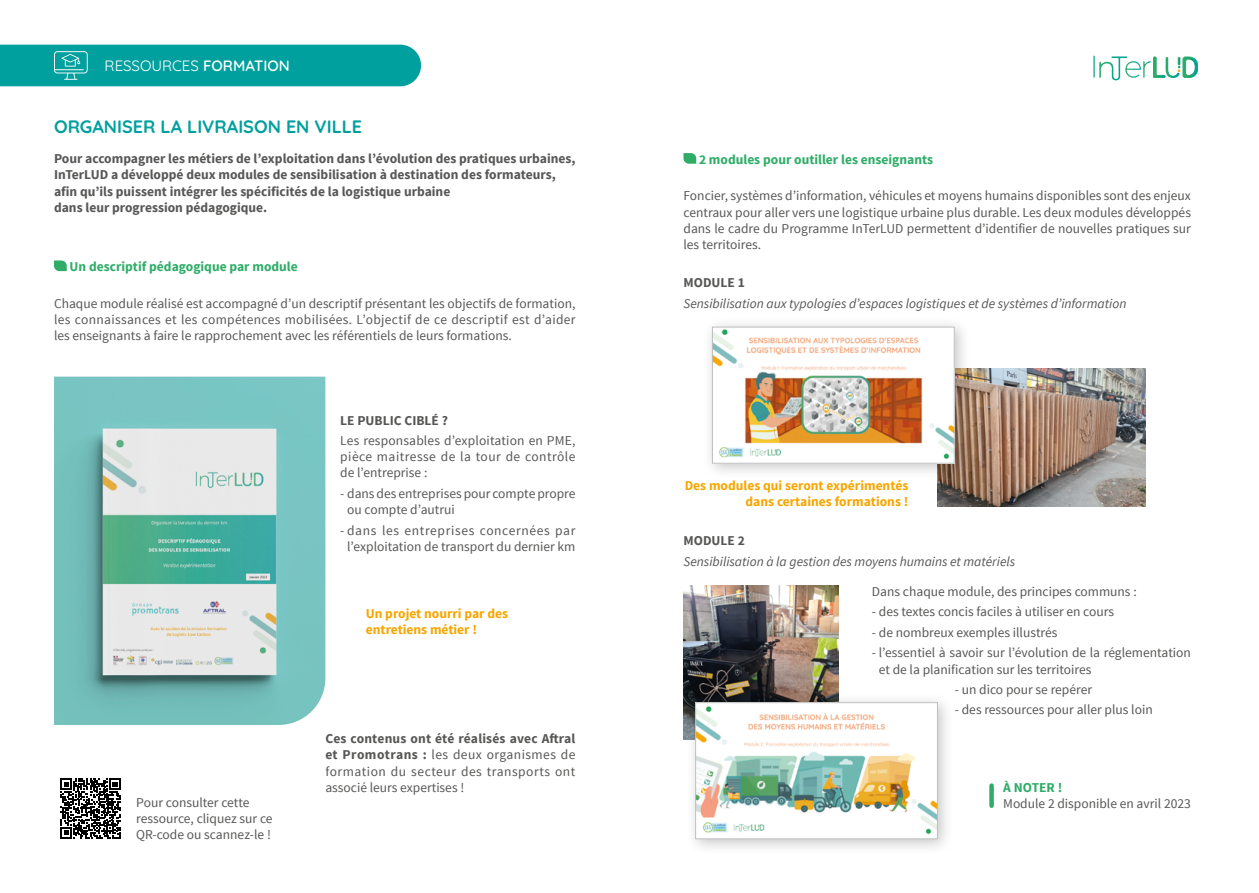
<style>
.page{position:relative;width:1259px;height:893px;background:#fff}
.page>*{position:absolute;margin:0;border:0;box-sizing:border-box;transform-origin:0 0}
.t1{font:300 18px "Quicksand";color:#00a09e}
.t2{font:300 15px "Quicksand";color:#fff}
.t3{font:13.5px/16.2px "Source Sans Pro";color:#575756;text-align:justify}
.t4{font:700 13.5px/16.2px "Source Sans Pro";color:#575756}
.t5{font:italic 13.5px "Source Sans Pro";color:#575756}
.t6{font:700 13.5px/16.2px "Source Sans Pro";color:#f7a600}
.t7{font:700 13.5px "Source Sans Pro";color:#2eac68}
.s1{font-weight:700}
</style>
<div class="page">
<div style="left:0;top:45px;width:421px;height:41px;background:#00a09e"></div>
<svg style="left:1093px;top:56px;width:105px;height:24px"></svg>
<svg style="left:54px;top:261px;width:13px;height:10px"></svg>
<img style="left:54px;top:377px;width:271px;height:348px">
<svg style="left:61px;top:778px;width:60px;height:60px"></svg>
<svg style="left:683px;top:153px;width:13px;height:11px"></svg>
<img style="left:937px;top:368px;width:208px;height:139px">
<div style="left:702px;top:317px;width:269px;height:163px;background:#000;opacity:.23"></div>
<img style="left:714px;top:329px;width:238px;height:132px">
<div style="left:712px;top:327px;width:242px;height:136px;border:1px solid #bebebe"></div>
<img style="left:683px;top:585px;width:155px;height:155px">
<div style="left:685px;top:692px;width:268px;height:163px;background:#000;opacity:.23"></div>
<img style="left:697px;top:704px;width:238px;height:133px">
<div style="left:695px;top:702px;width:242px;height:137px;border:1px solid #bebebe"></div>
<div style="left:989px;top:786px;width:5px;height:20px;background:#2eac68"></div>
<p class="t2" style="left:105px;top:55px;width:187px">RESSOURCES FORMATION</p>
<h1 class="t1" style="left:54px;top:113px;width:310px">ORGANISER LA LIVRAISON EN VILLE</h1>
<p class="t4" style="left:54px;top:151px;width:523px">Pour accompagner les métiers de l’exploitation dans l’évolution des pratiques urbaines, InTerLUD a développé deux modules de sensibilisation à destination des formateurs, afin qu’ils puissent intégrer les spécificités de la logistique urbaine<br>dans leur progression pédagogique.</p>
<p class="t7" style="left:70px;top:258px;width:230px">Un descriptif pédagogique par module</p>
<p class="t3" style="left:54px;top:295px;width:523px">Chaque module réalisé est accompagné d’un descriptif présentant les objectifs de formation, les connaissances et les compétences mobilisées. L’objectif de ce descriptif est d’aider les enseignants à faire le rapprochement avec les référentiels de leurs formations.</p>
<p class="t4" style="left:340px;top:412px;width:109px">LE PUBLIC CIBLÉ ?</p>
<p class="t3" style="left:340px;top:433px;width:237px">Les responsables d’exploitation en PME, pièce maitresse de la tour de contrôle de l’entreprise :</p>
<p class="t3" style="left:347px;top:486px;width:230px;text-indent:-7px">- dans des entreprises pour compte propre ou compte d’autrui</p>
<p class="t3" style="left:340px;top:522px;width:237px;text-align:center">- dans les entreprises concernées par l’exploitation de transport du dernier km</p>
<p class="t6" style="left:366px;top:606px;width:144px">Un projet nourri par des entretiens métier !</p>
<p class="t3" style="left:136px;top:794px;width:138px;text-align:left">Pour consulter cette ressource, cliquez sur ce<br>QR-code ou scannez-le !</p>
<p class="t3" style="left:325px;top:731px;width:252px"><span class="s1">Ces contenus ont été réalisés avec Aftral et Promotrans :</span> les deux organismes de formation du secteur des transports ont associé leurs expertises !</p>
<p class="t7" style="left:699px;top:151px;width:236px">2 modules pour outiller les enseignants</p>
<p class="t3" style="left:683px;top:188px;width:509px">Foncier, systèmes d’information, véhicules et moyens humains disponibles sont des enjeux centraux pour aller vers une logistique urbaine plus durable. Les deux modules développés dans le cadre du Programme InTerLUD permettent d’identifier de nouvelles pratiques sur les territoires.</p>
<p class="t4" style="left:683px;top:275px;width:63px">MODULE 1</p>
<p class="t5" style="left:683px;top:295px;width:444px">Sensibilisation aux typologies d’espaces logistiques et de systèmes d’information</p>
<p class="t6" style="left:684px;top:478px;width:225px;text-align:right">Des modules qui seront expérimentés dans certaines formations !</p>
<p class="t4" style="left:683px;top:533px;width:63px">MODULE 2</p>
<p class="t5" style="left:683px;top:553px;width:333px">Sensibilisation à la gestion des moyens humains et matériels</p>
<p class="t3" style="left:872px;top:584px;width:266px">Dans chaque module, des principes communs :</p>
<p class="t3" style="left:872px;top:604px;width:244px">- des textes concis faciles à utiliser en cours</p>
<p class="t3" style="left:872px;top:625px;width:187px">- de nombreux exemples illustrés</p>
<p class="t3" style="left:879px;top:645px;width:313px;text-indent:-7px">- l’essentiel à savoir sur l’évolution de la réglementation et de la planification sur les territoires</p>
<p class="t3" style="left:955px;top:682px;width:139px">- un dico pour se repérer</p>
<p class="t3" style="left:955px;top:702px;width:199px">- des ressources pour aller plus loin</p>
<p class="t7" style="left:1003px;top:779px;width:61px">À NOTER !</p>
<p class="t3" style="left:1003px;top:796px;width:189px">Module 2 disponible en avril 2023</p>
</div>
